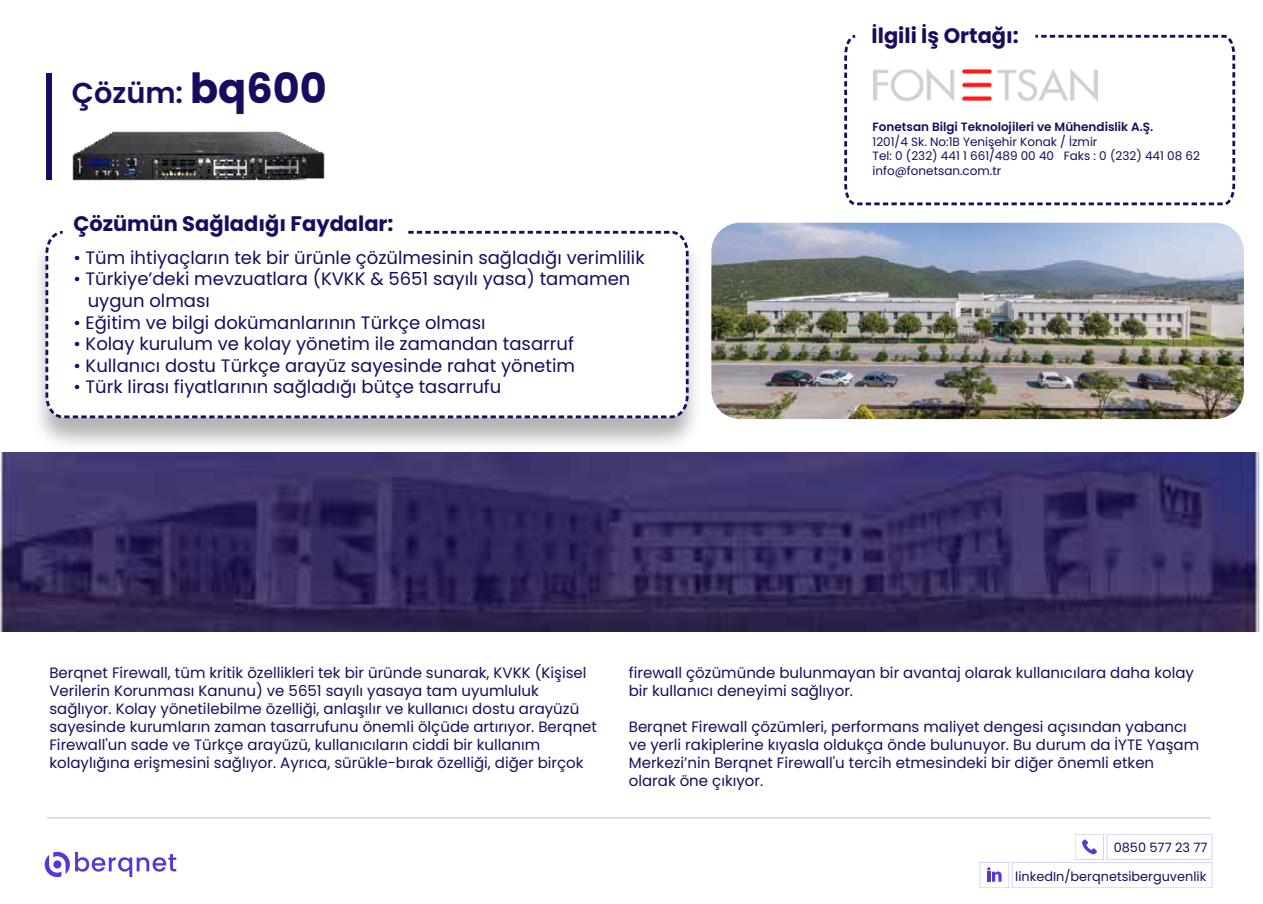
<style>
.page{position:relative;width:1263px;height:904px;background:#fff}
.page>*{position:absolute;margin:0;border:0;box-sizing:border-box;transform-origin:0 0}
.t1{font:600 28.8px "Poppins";color:#1a0b5e}
.t2{font:700 21px "Poppins";color:#1a0b5e}
.t3{font:18px/21.6px "Poppins";color:#1a0b5e}
.t4{font:15px/18px "Poppins";color:#1a0b5e}
.t5{font:12.9px "Poppins";color:#1a0b5e}
.t6{font:12px/14.4px "Poppins";color:#1a0b5e}
.t7{font:600 12px "Poppins";color:#1a0b5e}
.s1{font-weight:700;font-size:41.4px}
</style>
<div class="page">
<img style="left:24px;top:252px;width:686px;height:201px">
<svg style="left:44px;top:230px;width:646px;height:189px"></svg>
<svg style="left:57px;top:230px;width:8px;height:6px"></svg>
<img style="left:72px;top:131px;width:253px;height:50px">
<div style="left:47px;top:73px;width:5px;height:107px;background:#1a0b5e"></div>
<img style="left:0;top:453px;width:1260px;height:178px">
<img style="left:711px;top:223px;width:533px;height:196px">
<div style="left:67px;top:214px;width:341px;height:28px;background:#fff"></div>
<hr style="left:47px;top:817px;width:1164px;height:1px;background:#c1c1c1">
<svg style="left:844px;top:34px;width:392px;height:172px"></svg>
<svg style="left:849px;top:34px;width:9px;height:7px"></svg>
<img style="left:874px;top:69px;width:223px;height:33px">
<svg style="left:1082px;top:839px;width:15px;height:15px"></svg>
<svg style="left:987px;top:867px;width:14px;height:14px"></svg>
<svg style="left:45px;top:851px;width:131px;height:26px"></svg>
<h1 class="t1" style="left:72px;top:77px;width:256px">Çözüm: <span class="s1">bq600</span></h1>
<h2 class="t2" style="left:73px;top:211px;width:322px">Çözümün Sağladığı Faydalar:</h2>
<p class="t3" style="left:73px;top:247px;width:573px">• Tüm ihtiyaçların tek bir ürünle çözülmesinin sağladığı verimlilik</p>
<p class="t3" style="left:88px;top:268px;width:544px;text-indent:-14px">• Türkiye’deki mevzuatlara (KVKK &amp; 5651 sayılı yasa) tamamen uygun olması</p>
<p class="t3" style="left:73px;top:311px;width:414px">• Eğitim ve bilgi dokümanlarının Türkçe olması</p>
<p class="t3" style="left:73px;top:333px;width:502px">• Kolay kurulum ve kolay yönetim ile zamandan tasarruf</p>
<p class="t3" style="left:73px;top:355px;width:503px">• Kullanıcı dostu Türkçe arayüz sayesinde rahat yönetim</p>
<p class="t3" style="left:73px;top:376px;width:429px">• Türk lirası fiyatlarının sağladığı bütçe tasarrufu</p>
<h2 class="t2" style="left:872px;top:23px;width:149px">İlgili İş Ortağı:</h2>
<p class="t7" style="left:872px;top:120px;width:282px">Fonetsan Bilgi Teknolojileri ve Mühendislik A.Ş.</p>
<p class="t6" style="left:872px;top:134px;width:329px">1201/4 Sk. No:1B Yenişehir Konak / İzmir<br>Tel: 0 (232) 441 1 661/489 00 40 Faks : 0 (232) 441 08 62 info@fonetsan.com.tr</p>
<p class="t4" style="left:49px;top:663px;width:549px">Berqnet Firewall, tüm kritik özellikleri tek bir üründe sunarak, KVKK (Kişisel Verilerin Korunması Kanunu) ve 5651 sayılı yasaya tam uyumluluk sağlıyor. Kolay yönetilebilme özelliği, anlaşılır ve kullanıcı dostu arayüzü sayesinde kurumların zaman tasarrufunu önemli ölçüde artırıyor. Berqnet Firewall'un sade ve Türkçe arayüzü, kullanıcıların ciddi bir kullanım kolaylığına erişmesini sağlıyor. Ayrıca, sürükle-bırak özelliği, diğer birçok</p>
<p class="t4" style="left:629px;top:663px;width:567px">firewall çözümünde bulunmayan bir avantaj olarak kullanıcılara daha kolay bir kullanıcı deneyimi sağlıyor.</p>
<p class="t4" style="left:629px;top:717px;width:572px">Berqnet Firewall çözümleri, performans maliyet dengesi açısından yabancı ve yerli rakiplerine kıyasla oldukça önde bulunuyor. Bu durum da İYTE Yaşam Merkezi’nin Berqnet Firewall'u tercih etmesindeki bir diğer önemli etken olarak öne çıkıyor.</p>
<p class="t5" style="left:1114px;top:839px;width:95px">0850 577 23 77</p>
<p class="t5" style="left:1015px;top:868px;width:193px">linkedIn/berqnetsiberguvenlik</p>
</div>
